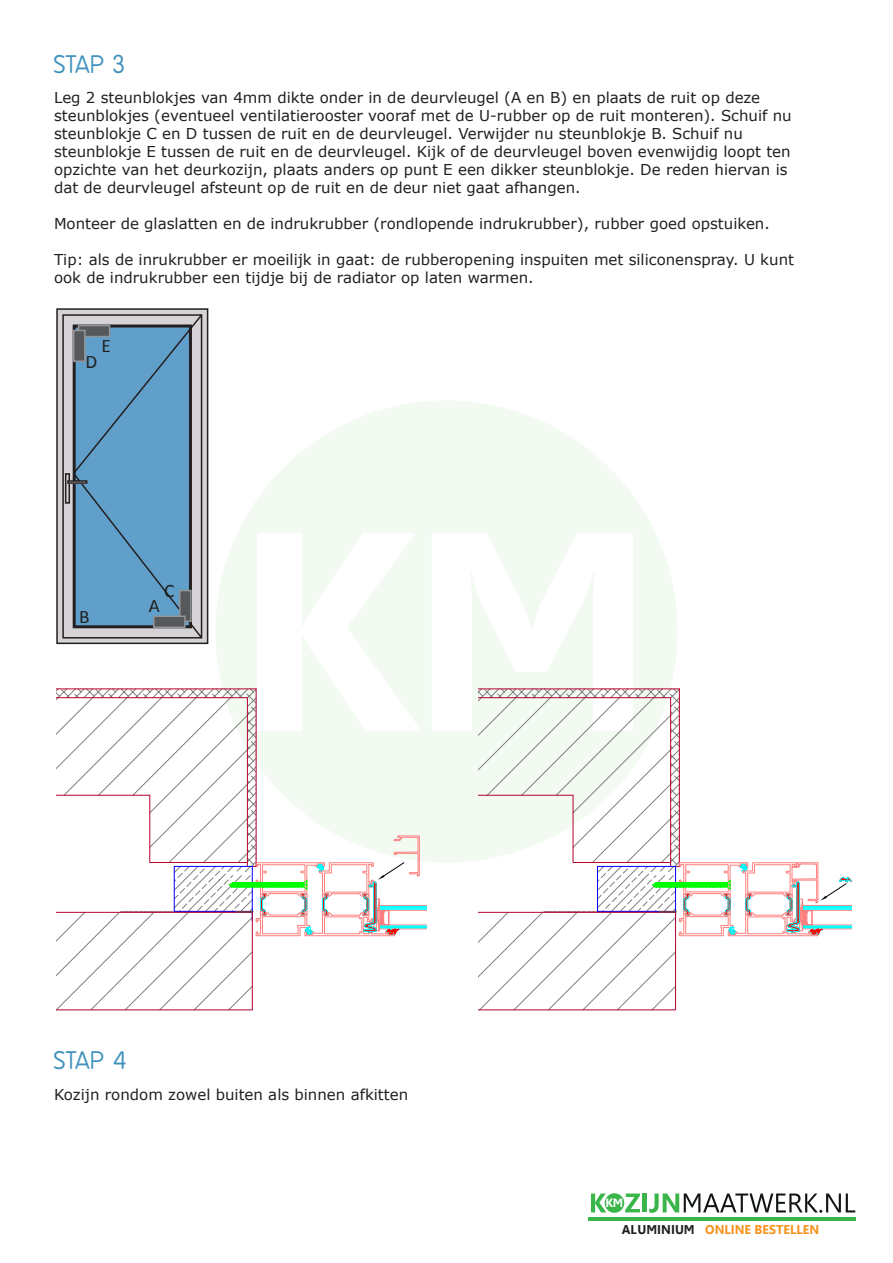
<style>
.page{position:relative;width:893px;height:1263px;background:#fff}
.page>*{position:absolute;margin:0;border:0;box-sizing:border-box;transform-origin:0 0}
.t1{font:24px "B Preplay";letter-spacing:-.05em;color:#4192bd}
.t2{font:19.05px "Calibri";color:#231f20}
.t3{font:15px "Verdana";color:#231f20}
.t4{font:700 12.75px "Gisha";color:#f7931d}
.t5{font:700 12px "Gisha";color:#fff}
.s1{color:#231f20}
</style>
<div class="page">
<svg style="left:215px;top:401px;width:462px;height:461px;fill:#f2faf2"></svg>
<div style="left:432px;top:533px;width:201px;height:198px;background:#f2faf2"></div>
<div style="left:257px;top:533px;width:165px;height:198px;background:#f2faf2"></div>
<svg style="left:591px;top:1193px;width:15px;height:19px"></svg>
<svg style="left:625px;top:1193px;width:15px;height:19px"></svg>
<hr style="left:643px;top:1193px;width:4px;height:19px;background:#3ab54a">
<svg style="left:649px;top:1193px;width:206px;height:20px"></svg>
<hr style="left:588px;top:1217px;width:268px;height:3px;background:#3ab54a">
<div style="left:605px;top:1193px;width:19px;height:20px;background:#3ab54a;border-radius:50%"></div>
<svg style="left:56px;top:689px;width:371px;height:321px"></svg>
<svg style="left:478px;top:689px;width:374px;height:321px"></svg>
<div style="left:57px;top:309px;width:151px;height:334px;background:#d5d3d6"></div>
<div style="left:56px;top:308px;width:152px;height:336px;border:2px solid #231f20"></div>
<svg style="left:62px;top:314px;width:141px;height:325px"></svg>
<div style="left:65px;top:473px;width:5px;height:31px;border:2px solid #231f20"></div>
<div style="left:67px;top:480px;width:20px;height:4px;border:2px solid #231f20"></div>
<div style="left:78px;top:325px;width:32px;height:12px;background:#57585a;border:2px solid #939598"></div>
<div style="left:73px;top:330px;width:13px;height:32px;background:#57585a;border:2px solid #939598"></div>
<div style="left:179px;top:590px;width:13px;height:32px;background:#57585a;border:2px solid #939598"></div>
<div style="left:153px;top:615px;width:33px;height:13px;background:#57585a;border:2px solid #939598"></div>
<svg style="left:149px;top:600px;width:11px;height:12px"></svg>
<p class="t1" style="left:54px;top:51px;width:74px">STAP 3</p>
<p class="t3" style="left:54px;top:88px;width:708px">Leg 2 steunblokjes van 4mm dikte onder in de deurvleugel (A en B) en plaats de ruit op deze</p>
<p class="t3" style="left:54px;top:106px;width:739px">steunblokjes (eventueel ventilatierooster vooraf met de U-rubber op de ruit monteren). Schuif nu</p>
<p class="t3" style="left:54px;top:124px;width:690px">steunblokje C en D tussen de ruit en de deurvleugel. Verwijder nu steunblokje B. Schuif nu</p>
<p class="t3" style="left:54px;top:142px;width:738px">steunblokje E tussen de ruit en de deurvleugel. Kijk of de deurvleugel boven evenwijdig loopt ten</p>
<p class="t3" style="left:54px;top:160px;width:735px">opzichte van het deurkozijn, plaats anders op punt E een dikker steunblokje. De reden hiervan is</p>
<p class="t3" style="left:54px;top:178px;width:528px">dat de deurvleugel afsteunt op de ruit en de deur niet gaat afhangen.</p>
<p class="t3" style="left:54px;top:214px;width:717px">Monteer de glaslatten en de indrukrubber (rondlopende indrukrubber), rubber goed opstuiken.</p>
<p class="t3" style="left:54px;top:250px;width:742px">Tip: als de inrukrubber er moeilijk in gaat: de rubberopening inspuiten met siliconenspray. U kunt</p>
<p class="t3" style="left:54px;top:268px;width:481px">ook de indrukrubber een tijdje bij de radiator op laten warmen.</p>
<p class="t2" style="left:101px;top:333px;width:11px">E</p>
<p class="t2" style="left:86px;top:349px;width:13px">D</p>
<p class="t2" style="left:79px;top:605px;width:12px">B</p>
<p class="t2" style="left:164px;top:579px;width:12px">C</p>
<p class="t1" style="left:54px;top:1048px;width:76px">STAP 4</p>
<p class="t3" style="left:54px;top:1084px;width:356px">Kozijn rondom zowel buiten als binnen afkitten</p>
<p class="t5" style="left:605px;top:1196px;width:19px">KM</p>
<p class="t4" style="left:622px;top:1222px;width:199px"><span class="s1">ALUMINIUM</span> ONLINE BESTELLEN</p>
</div>
